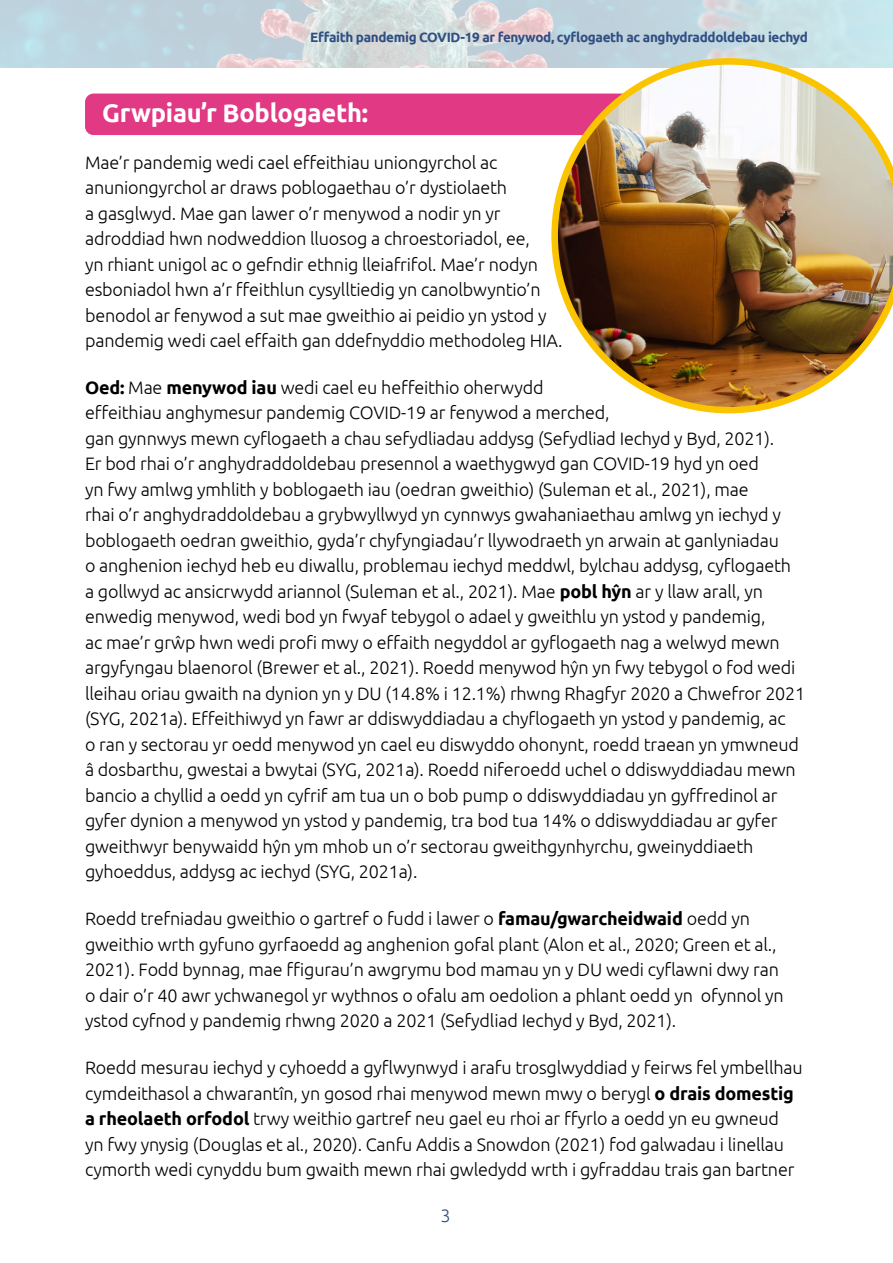
<style>
.page{position:relative;width:893px;height:1263px;background:#fff}
.page>*{position:absolute;margin:0;border:0;box-sizing:border-box;transform-origin:0 0}
.Headings{font:700 25.5px "Ubuntu";letter-spacing:-.01em;color:#fff}
.t1{font:300 18px/25.5px "Ubuntu";letter-spacing:-.01em;color:#000}
.t2{font:300 18px "Ubuntu";color:#304e82}
.t3{font:700 13.5px "Ubuntu";letter-spacing:-.025em;color:#304e82}
.s1{font-weight:700}
</style>
<div class="page">
<img style="left:0;top:0;width:893px;height:67px">
<div style="left:85px;top:94px;width:723px;height:41px;background:#e13983;border-radius:9px"></div>
<img style="left:551px;top:58px;width:342px;height:355px">
<p class="t3" style="left:310px;top:29px;width:499px">Effaith pandemig COVID-19 ar fenywod, cyflogaeth ac anghydraddoldebau iechyd</p>
<p class="Headings" style="left:102px;top:97px;width:268px">Grwpiau’r Boblogaeth:</p>
<p class="t1" style="left:85px;top:149px;width:479px">Mae’r pandemig wedi cael effeithiau uniongyrchol ac anuniongyrchol ar draws poblogaethau o’r dystiolaeth<br>a gasglwyd. Mae gan lawer o’r menywod a nodir yn yr adroddiad hwn nodweddion lluosog a chroestoriadol, ee,<br>yn rhiant unigol ac o gefndir ethnig lleiafrifol. Mae’r nodyn esboniadol hwn a’r ffeithlun cysylltiedig yn canolbwyntio’n benodol ar fenywod a sut mae gweithio ai peidio yn ystod y pandemig wedi cael effaith gan ddefnyddio methodoleg HIA.</p>
<p class="t1" style="left:85px;top:374px;width:722px"><span class="s1">Oed:</span> Mae <span class="s1">menywod iau</span> wedi cael eu heffeithio oherwydd<br>effeithiau anghymesur pandemig COVID-19 ar fenywod a merched,<br>gan gynnwys mewn cyflogaeth a chau sefydliadau addysg (Sefydliad Iechyd y Byd, 2021).<br>Er bod rhai o’r anghydraddoldebau presennol a waethygwyd gan COVID-19 hyd yn oed<br>yn fwy amlwg ymhlith y boblogaeth iau (oedran gweithio) (Suleman et al., 2021), mae<br>rhai o’r anghydraddoldebau a grybwyllwyd yn cynnwys gwahaniaethau amlwg yn iechyd y boblogaeth oedran gweithio, gyda’r chyfyngiadau’r llywodraeth yn arwain at ganlyniadau<br>o anghenion iechyd heb eu diwallu, problemau iechyd meddwl, bylchau addysg, cyflogaeth<br>a gollwyd ac ansicrwydd ariannol (Suleman et al., 2021). Mae <span class="s1">pobl hŷn</span> ar y llaw arall, yn enwedig menywod, wedi bod yn fwyaf tebygol o adael y gweithlu yn ystod y pandemig,<br>ac mae’r grŵp hwn wedi profi mwy o effaith negyddol ar gyflogaeth nag a welwyd mewn argyfyngau blaenorol (Brewer et al., 2021). Roedd menywod hŷn yn fwy tebygol o fod wedi lleihau oriau gwaith na dynion yn y DU (14.8% i 12.1%) rhwng Rhagfyr 2020 a Chwefror 2021 (SYG, 2021a). Effeithiwyd yn fawr ar ddiswyddiadau a chyflogaeth yn ystod y pandemig, ac<br>o ran y sectorau yr oedd menywod yn cael eu diswyddo ohonynt, roedd traean yn ymwneud â dosbarthu, gwestai a bwytai (SYG, 2021a). Roedd niferoedd uchel o ddiswyddiadau mewn bancio a chyllid a oedd yn cyfrif am tua un o bob pump o ddiswyddiadau yn gyffredinol ar gyfer dynion a menywod yn ystod y pandemig, tra bod tua 14% o ddiswyddiadau ar gyfer gweithwyr benywaidd hŷn ym mhob un o’r sectorau gweithgynhyrchu, gweinyddiaeth gyhoeddus, addysg ac iechyd (SYG, 2021a).</p>
<p class="t1" style="left:85px;top:906px;width:700px">Roedd trefniadau gweithio o gartref o fudd i lawer o <span class="s1">famau/gwarcheidwaid</span> oedd yn gweithio wrth gyfuno gyrfaoedd ag anghenion gofal plant (Alon et al., 2020; Green et al., 2021). Fodd bynnag, mae ffigurau’n awgrymu bod mamau yn y DU wedi cyflawni dwy ran o dair o’r 40 awr ychwanegol yr wythnos o ofalu am oedolion a phlant oedd yn ofynnol yn ystod cyfnod y pandemig rhwng 2020 a 2021 (Sefydliad Iechyd y Byd, 2021).</p>
<p class="t1" style="left:85px;top:1054px;width:719px">Roedd mesurau iechyd y cyhoedd a gyflwynwyd i arafu trosglwyddiad y feirws fel ymbellhau cymdeithasol a chwarantîn, yn gosod rhai menywod mewn mwy o berygl <span class="s1">o drais domestig a rheolaeth orfodol</span> trwy weithio gartref neu gael eu rhoi ar ffyrlo a oedd yn eu gwneud<br>yn fwy ynysig (Douglas et al., 2020). Canfu Addis a Snowdon (2021) fod galwadau i linellau cymorth wedi cynyddu bum gwaith mewn rhai gwledydd wrth i gyfraddau trais gan bartner</p>
<p class="t2" style="left:440px;top:1205px;width:12px">3</p>
</div>
